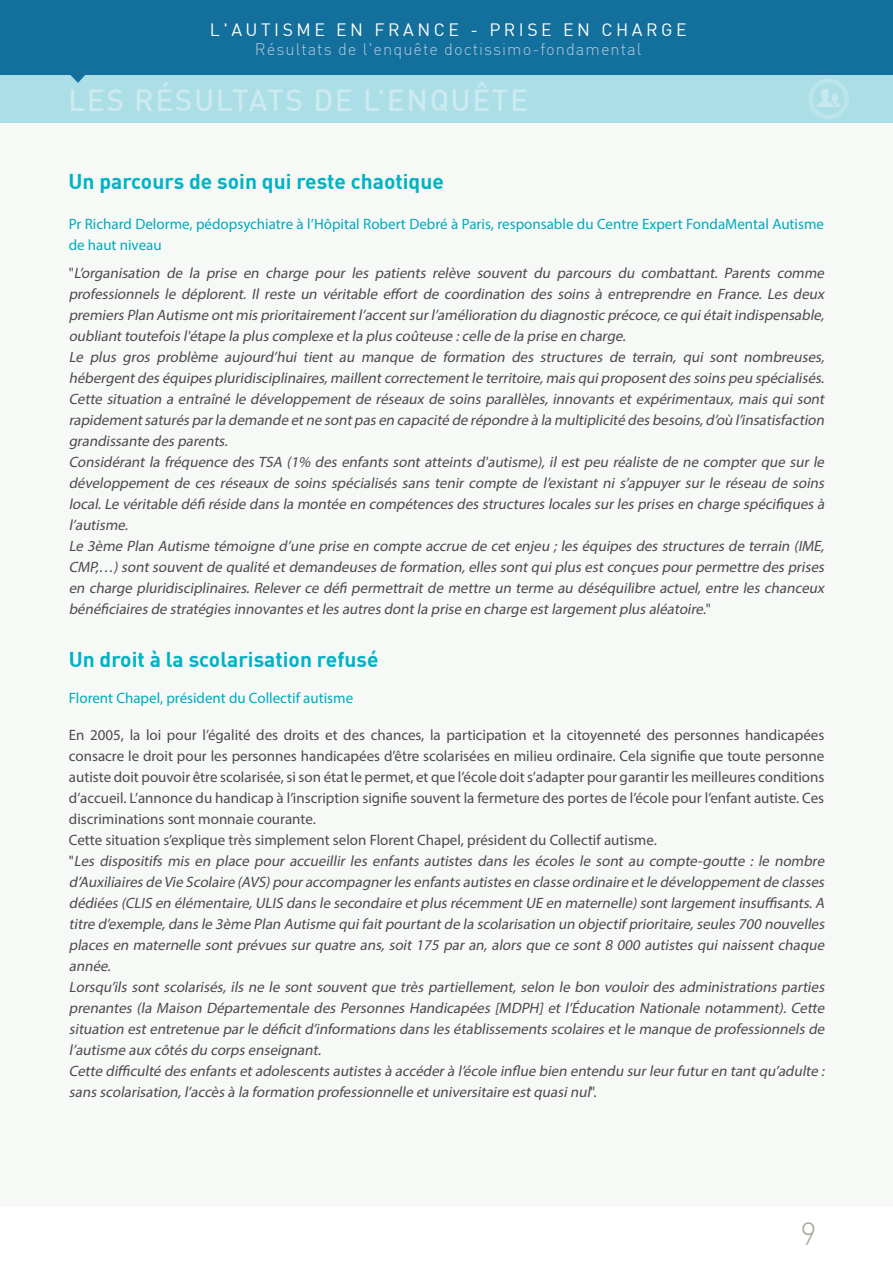
<style>
.page{position:relative;width:893px;height:1263px;background:#fff}
.page>*{position:absolute;margin:0;border:0;box-sizing:border-box;transform-origin:0 0}
.t1{font:300 31.5px "DIN";color:#a7a99a}
.t2{font:500 30px "DIN";letter-spacing:.05em;color:#cceaef}
.t3{font:700 21px "DIN";color:#00b2c5}
.t4{font:17.55px "DIN";letter-spacing:.2em;color:#fff}
.t5{font:300 16.5px "DIN";letter-spacing:.06em;color:#b2c8dd}
.t6{font:italic 15px/21px "Myriad Pro";color:#4c4b4f}
.t7{font:15px/21px "Myriad Pro";color:#00aabe}
.s1{font-style:normal}
</style>
<div class="page">
<div style="left:0;top:43px;width:893px;height:80px;background:#abdee7"></div>
<div style="left:0;top:0;width:893px;height:74px;background:#136f9b"></div>
<svg style="left:68px;top:74px;width:19px;height:9px"></svg>
<svg style="left:817px;top:89px;width:24px;height:18px"></svg>
<div style="left:808px;top:79px;width:41px;height:40px;border:4px solid #bce4eb;border-radius:50%"></div>
<p class="t4" style="left:210px;top:19px;width:478px">L'AUTISME EN FRANCE - PRISE EN CHARGE</p>
<p class="t5" style="left:255px;top:39px;width:388px">Résultats de l'enquête doctissimo-fondamental</p>
<h2 class="t2" style="left:68px;top:81px;width:462px">LES RÉSULTATS DE L’ENQUÊTE</h2>
<h3 class="t3" style="left:68px;top:168px;width:377px">Un parcours de soin qui reste chaotique</h3>
<p class="t7" style="left:69px;top:213px;width:757px">Pr Richard Delorme, pédopsychiatre à l’Hôpital Robert Debré à Paris, responsable du Centre Expert FondaMental Autisme de haut niveau</p>
<p class="t6" style="left:69px;top:263px;width:760px"><span class="s1">"</span> L’organisation de la prise en charge pour les patients relève souvent du parcours du combattant. Parents comme professionnels le déplorent. Il reste un véritable effort de coordination des soins à entreprendre en France. Les deux premiers Plan Autisme ontmis prioritairementl’accentsurl’amélioration du diagnostic précoce,ce quiétaitindispensable, oublianttoutefois l'étape la plus complexe etla plus coûteuse :celle de la prise en charge.<br>Le plus gros problème aujourd’hui tient au manque de formation des structures de terrain, qui sont nombreuses, hébergentdes équipes pluridisciplinaires,maillentcorrectementle territoire,mais quiproposentdes soins peu spécialisés.<br>Cette situation a entraîné le développement de réseaux de soins parallèles, innovants et expérimentaux, mais qui sont rapidementsaturés parla demande etne sontpas en capacité de répondre à la multiplicité des besoins,d’où l’insatisfaction grandissante des parents.<br>Considérant la fréquence des TSA (1% des enfants sont atteints d'autisme), il est peu réaliste de ne compter que sur le développement de ces réseaux de soins spécialisés sans tenir compte de l’existant ni s’appuyer sur le réseau de soins local.Le véritable défi réside dans la montée en compétences des structures locales surles prises en charge spécifiques à l’autisme.<br>Le 3ème Plan Autisme témoigne d’une prise en compte accrue de cet enjeu ; les équipes des structures de terrain (IME, CMP,…)sontsouventde qualité etdemandeuses de formation,elles sontquiplus estconçues pourpermettre des prises en charge pluridisciplinaires. Relever ce défi permettrait de mettre un terme au déséquilibre actuel, entre les chanceux bénéficiaires de stratégies innovantes etles autres dontla prise en charge estlargementplus aléatoire.<span class="s1">"</span></p>
<h3 class="t3" style="left:69px;top:646px;width:311px">Un droit à la scolarisation refusé</h3>
<p class="t7" style="left:69px;top:687px;width:286px">Florent Chapel, président du Collectif autisme</p>
<p class="t6" style="left:69px;top:724px;width:760px"><span class="s1">En 2005, la loi pour l’égalité des droits et des chances, la participation et la citoyenneté des personnes handicapées consacre le droit pour les personnes handicapées d’être scolarisées en milieu ordinaire. Cela signifie que toute personne autiste doit pouvoir être scolarisée, si son état le permet, et que l’école doit s’adapter pour garantir les meilleures conditions d’accueil. L’annonce du handicap à l’inscription signifie souvent la fermeture des portes de l’école pour l’enfant autiste. Ces discriminations sont monnaie courante.<br>Cette situation s’explique très simplement selon Florent Chapel, président du Collectif autisme.<br>"</span> Les dispositifs mis en place pour accueillir les enfants autistes dans les écoles le sont au compte-goutte : le nombre d’Auxiliaires de Vie Scolaire (AVS)pouraccompagnerles enfants autistes en classe ordinaire etle développementde classes dédiées (CLIS en élémentaire,ULIS dans le secondaire etplus récemmentUE en maternelle)sontlargementinsuffisants.A titre d’exemple,dans le 3ème Plan Autisme quifaitpourtantde la scolarisation un objectif prioritaire,seules 700 nouvelles places en maternelle sont prévues sur quatre ans, soit 175 par an, alors que ce sont 8 000 autistes qui naissent chaque année.<br>Lorsqu’ils sont scolarisés, ils ne le sont souvent que très partiellement, selon le bon vouloir des administrations parties prenantes (la Maison Départementale des Personnes Handicapées [MDPH] et l’Éducation Nationale notamment). Cette situation estentretenue parle déficitd’informations dans les établissements scolaires etle manque de professionnels de l’autisme aux côtés du corps enseignant.<br>Cette difficulté des enfants etadolescents autistes à accéderà l’école influe bien entendu surleurfuturen tantqu’adulte : sans scolarisation,l’accès à la formation professionnelle etuniversitaire estquasinul<span class="s1">".</span></p>
<h1 class="t1" style="left:800px;top:1214px;width:18px">9</h1>
</div>
